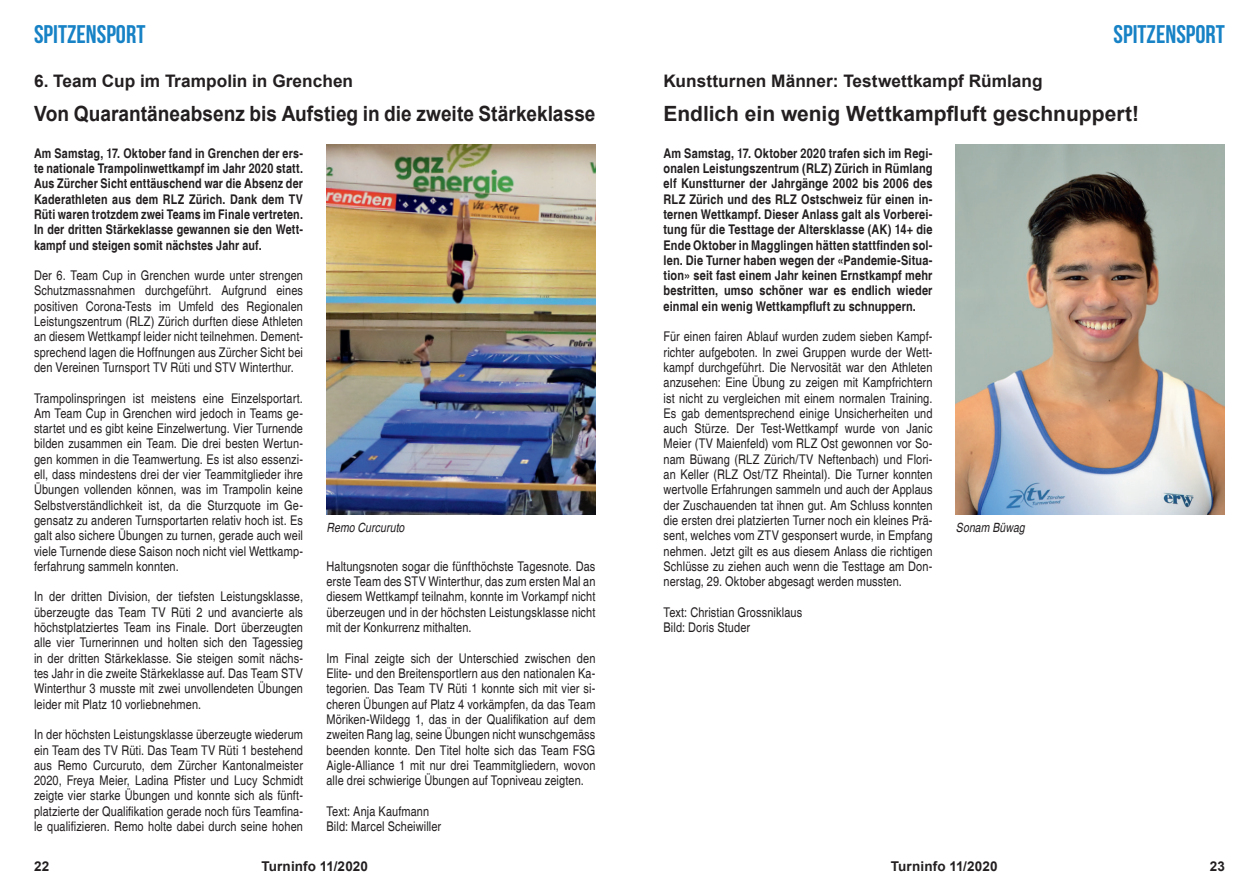
<style>
.page{position:relative;width:1259px;height:893px;background:#fff}
.page>*{position:absolute;margin:0;border:0;box-sizing:border-box;transform-origin:0 0}
.t1{font:700 25.5px "Bebas Neue";color:#1782c5}
.t2{font:700 21px "Arial";color:#231f20;scale:.91 1}
.t3{font:700 21px "Arial";color:#231f20}
.t4{font:700 17.25px "Arial";color:#231f20}
.t5{font:700 13.5px "Arial";letter-spacing:.01em;color:#231f20}
.t6{font:condensed 13.35px/15.3px "Helvetica";letter-spacing:.01em;color:#231f20;text-align:justify}
.t7{font:700 condensed 13.35px/15.3px "Helvetica";letter-spacing:.01em;color:#231f20;text-align:justify}
.t8{font:italic condensed 12.75px "Helvetica";letter-spacing:.01em;color:#231f20}
</style>
<div class="page">
<img style="left:326px;top:145px;width:269px;height:369px">
<img style="left:956px;top:145px;width:269px;height:369px">
<h1 class="t1" style="left:34px;top:21px;width:113px">SPITZENSPORT</h1>
<h1 class="t1" style="left:1113px;top:21px;width:113px">SPITZENSPORT</h1>
<p class="t4" style="left:34px;top:69px;width:321px">6. Team Cup im Trampolin in Grenchen</p>
<p class="t4" style="left:663px;top:69px;width:380px">Kunstturnen Männer: Testwettkampf Rümlang</p>
<h2 class="t2" style="left:34px;top:99px;width:618px">Von Quarantäneabsenz bis Aufstieg in die zweite Stärkeklasse</h2>
<h2 class="t3" style="left:663px;top:99px;width:477px">Endlich ein wenig Wettkampfluft geschnuppert!</h2>
<p class="t7" style="left:34px;top:145px;width:270px">Am Samstag, 17. Oktober fand in Grenchen der ers&shy;te nationale Trampolinwettkampf im Jahr 2020 statt.<br>Aus Zürcher Sicht enttäuschend war die Absenz der Kaderathleten aus dem RLZ Zürich. Dank dem TV Rüti waren trotzdem zwei Teams im Finale vertreten.<br>In der dritten Stärkeklasse gewannen sie den Wett&shy;kampf und steigen somit nächstes Jahr auf.</p>
<p class="t6" style="left:34px;top:268px;width:270px">Der 6. Team Cup in Grenchen wurde unter strengen Schutzmassnahmen durchgeführt. Aufgrund eines positiven Corona-Tests im Umfeld des Regionalen Leistungszentrum (RLZ) Zürich durften diese Athleten an diesem Wettkampf leider nicht teilnehmen. Dement&shy;sprechend lagen die Hoffnungen aus Zürcher Sicht bei den Vereinen Turnsport TV Rüti und STV Winterthur.</p>
<p class="t6" style="left:34px;top:390px;width:270px">Trampolinspringen ist meistens eine Einzelsportart.<br>Am Team Cup in Grenchen wird jedoch in Teams ge&shy;startet und es gibt keine Einzelwertung. Vier Turnende bilden zusammen ein Team. Die drei besten Wertun&shy;gen kommen in die Teamwertung. Es ist also essenzi&shy;ell, dass mindestens drei der vier Teammitglieder ihre Übungen vollenden können, was im Trampolin keine Selbstverständlichkeit ist, da die Sturzquote im Ge&shy;gensatz zu anderen Turnsportarten relativ hoch ist. Es galt also sichere Übungen zu turnen, gerade auch weil viele Turnende diese Saison noch nicht viel Wettkamp&shy;ferfahrung sammeln konnten.</p>
<p class="t6" style="left:34px;top:589px;width:270px">In der dritten Division, der tiefsten Leistungsklasse, überzeugte das Team TV Rüti 2 und avancierte als höchstplatziertes Team ins Finale. Dort überzeugten alle vier Turnerinnen und holten sich den Tagessieg in der dritten Stärkeklasse. Sie steigen somit nächs&shy;tes Jahr in die zweite Stärkeklasse auf. Das Team STV Winterthur 3 musste mit zwei unvollendeten Übungen leider mit Platz 10 vorliebnehmen.</p>
<p class="t6" style="left:34px;top:727px;width:270px">In der höchsten Leistungsklasse überzeugte wiederum ein Team des TV Rüti. Das Team TV Rüti 1 bestehend aus Remo Curcuruto, dem Zürcher Kantonalmeister 2020, Freya Meier, Ladina Pfister und Lucy Schmidt zeigte vier starke Übungen und konnte sich als fünft&shy;platzierte der Qualifikation gerade noch fürs Teamfina&shy;le qualifizieren. Remo holte dabei durch seine hohen</p>
<p class="t7" style="left:663px;top:145px;width:270px">Am Samstag, 17. Oktober 2020 trafen sich im Regi&shy;onalen Leistungszentrum (RLZ) Zürich in Rümlang elf Kunstturner der Jahrgänge 2002 bis 2006 des RLZ Zürich und des RLZ Ostschweiz für einen in&shy;ternen Wettkampf. Dieser Anlass galt als Vorberei&shy;tung für die Testtage der Altersklasse (AK) 14+ die Ende Oktober in Magglingen hätten stattfinden sol&shy;len. Die Turner haben wegen der «Pandemie-Situa&shy;tion» seit fast einem Jahr keinen Ernstkampf mehr bestritten, umso schöner war es endlich wieder einmal ein wenig Wettkampfluft zu schnuppern.</p>
<p class="t6" style="left:663px;top:329px;width:270px">Für einen fairen Ablauf wurden zudem sieben Kampf&shy;richter aufgeboten. In zwei Gruppen wurde der Wett&shy;kampf durchgeführt. Die Nervosität war den Athleten anzusehen: Eine Übung zu zeigen mit Kampfrichtern ist nicht zu vergleichen mit einem normalen Training.<br>Es gab dementsprechend einige Unsicherheiten und auch Stürze. Der Test-Wettkampf wurde von Janic Meier (TV Maienfeld) vom RLZ Ost gewonnen vor So&shy;nam Büwang (RLZ Zürich/TV Neftenbach) und Flori&shy;an Keller (RLZ Ost/TZ Rheintal). Die Turner konnten wertvolle Erfahrungen sammeln und auch der Applaus der Zuschauenden tat ihnen gut. Am Schluss konnten die ersten drei platzierten Turner noch ein kleines Prä&shy;sent, welches vom ZTV gesponsert wurde, in Empfang nehmen. Jetzt gilt es aus diesem Anlass die richtigen Schlüsse zu ziehen auch wenn die Testtage am Don&shy;nerstag, 29. Oktober abgesagt werden mussten.</p>
<p class="t6" style="left:663px;top:605px;width:140px">Text: Christian Grossniklaus<br>Bild: Doris Studer</p>
<p class="t8" style="left:326px;top:520px;width:79px">Remo Curcuruto</p>
<p class="t8" style="left:956px;top:520px;width:70px">Sonam Büwag</p>
<p class="t6" style="left:326px;top:559px;width:270px">Haltungsnoten sogar die fünfthöchste Tagesnote. Das erste Team des STV Winterthur, das zum ersten Mal an diesem Wettkampf teilnahm, konnte im Vorkampf nicht überzeugen und in der höchsten Leistungsklasse nicht mit der Konkurrenz mithalten.</p>
<p class="t6" style="left:326px;top:650px;width:270px">Im Final zeigte sich der Unterschied zwischen den Elite- und den Breitensportlern aus den nationalen Ka&shy;tegorien. Das Team TV Rüti 1 konnte sich mit vier si&shy;cheren Übungen auf Platz 4 vorkämpfen, da das Team Möriken-Wildegg 1, das in der Qualifikation auf dem zweiten Rang lag, seine Übungen nicht wunschgemäss beenden konnte. Den Titel holte sich das Team FSG Aigle-Alliance 1 mit nur drei Teammitgliedern, wovon alle drei schwierige Übungen auf Topniveau zeigten.</p>
<p class="t6" style="left:326px;top:803px;width:116px">Text: Anja Kaufmann<br>Bild: Marcel Scheiwiller</p>
<p class="t5" style="left:34px;top:857px;width:17px">22</p>
<p class="t5" style="left:261px;top:857px;width:108px">Turninfo 11/2020</p>
<p class="t5" style="left:891px;top:857px;width:108px">Turninfo 11/2020</p>
<p class="t5" style="left:1209px;top:857px;width:17px">23</p>
</div>
